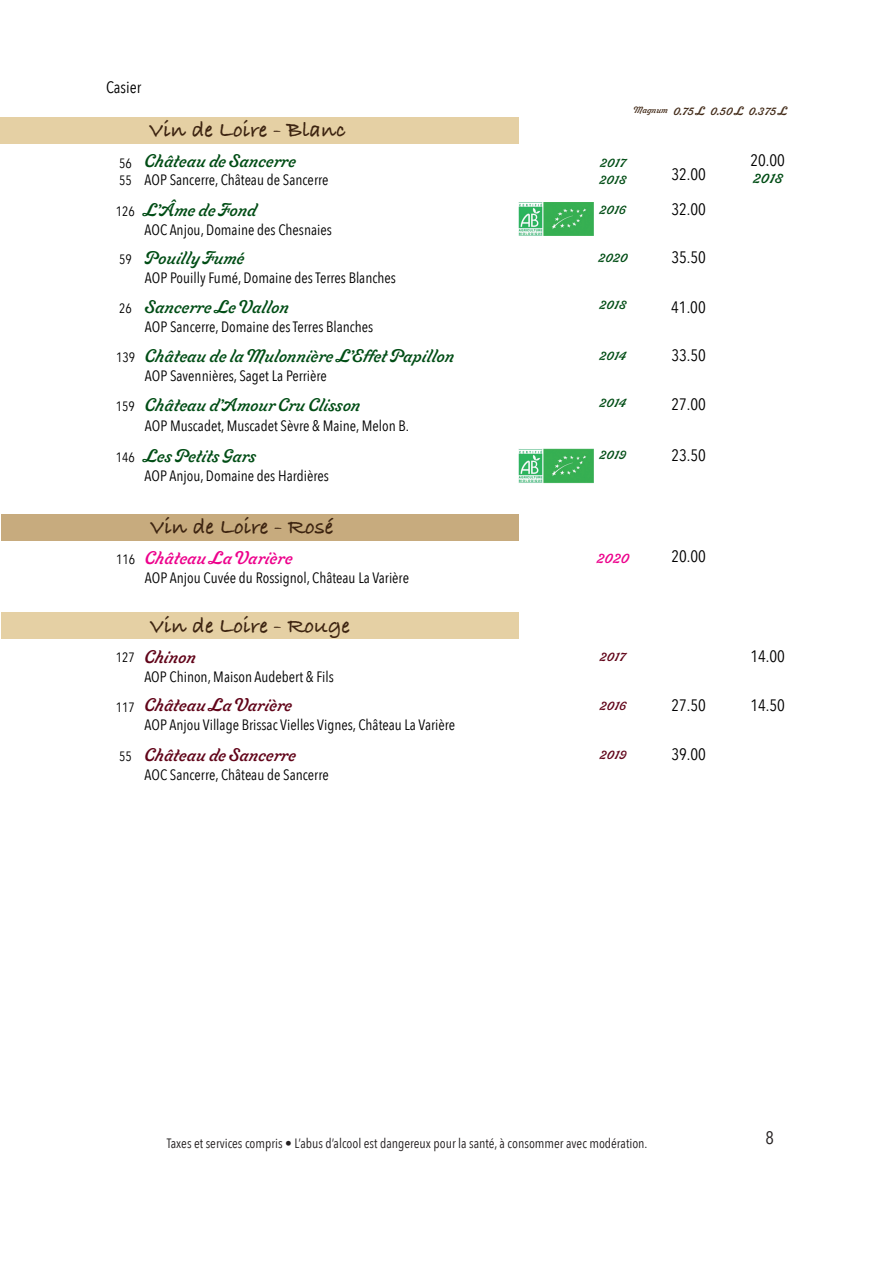
<style>
.page{position:relative;width:893px;height:1263px;background:#fff}
.page>*{position:absolute;margin:0;border:0;box-sizing:border-box;transform-origin:0 0}
.t1{font:700 22.5px "Bradley Hand ITCTT";color:#3c2310}
.t2{font:18px "Livermore Script ATF";letter-spacing:-.005em;color:#004d15}
.t3{font:18px "Livermore Script ATF";color:#610419}
.t4{font:18px "Livermore Script ATF";color:#ed028c}
.t5{font:18px "Avenir Next Condensed";color:#231f20}
.t6{font:16.5px "Avenir Next Condensed";color:#000001}
.t7{font:15px "Avenir Next Condensed";color:#000001}
.t8{font:15px "Livermore Script ATF";color:#ed028c}
.t9{font:15px "Livermore Script ATF";color:#004d15}
.t10{font:13.5px "Avenir Next Condensed";color:#231f20}
.t11{font:13.5px/16.5px "Livermore Script ATF";color:#004d15}
.t12{font:13.5px/16.2px "Avenir Next Condensed";color:#000001}
.t13{font:13.5px "Livermore Script ATF";color:#610419}
.t14{font:12px "Livermore Script ATF Rough No.1";color:#3c2310}
</style>
<div class="page">
<div style="left:1px;top:514px;width:518px;height:26px;background:#c7ab7e"></div>
<div style="left:1px;top:613px;width:517px;height:26px;background:#e5d0a4"></div>
<div style="left:0;top:117px;width:519px;height:26px;background:#e5d0a4"></div>
<img style="left:519px;top:448px;width:75px;height:35px">
<img style="left:519px;top:202px;width:75px;height:33px">
<p class="t6" style="left:106px;top:74px;width:37px">Casier</p>
<h1 class="t1" style="left:149px;top:113px;width:199px">Vin de Loire - Blanc</h1>
<p class="t14" style="left:634px;top:103px;width:155px"><sup>Magnum</sup> 0.75 L 0.50 L 0.375 L</p>
<p class="t12" style="left:119px;top:155px;width:14px">56<br>55</p>
<p class="t2" style="left:145px;top:148px;width:153px">Château de Sancerre</p>
<p class="t7" style="left:145px;top:167px;width:185px">AOP Sancerre, Château de Sancerre</p>
<p class="t6" style="left:671px;top:160px;width:36px">32.00</p>
<p class="t9" style="left:753px;top:167px;width:31px">2018</p>
<p class="t6" style="left:750px;top:146px;width:36px">20.00</p>
<p class="t11" style="left:599px;top:154px;width:28px">2017<br>2018</p>
<p class="t2" style="left:145px;top:197px;width:114px">L’Âme de Fond</p>
<p class="t7" style="left:145px;top:217px;width:189px">AOC Anjou, Domaine des Chesnaies</p>
<p class="t2" style="left:145px;top:245px;width:101px">Pouilly Fumé</p>
<p class="t7" style="left:145px;top:265px;width:252px">AOP Pouilly Fumé, Domaine des Terres Blanches</p>
<p class="t2" style="left:145px;top:294px;width:145px">Sancerre Le Vallon</p>
<p class="t7" style="left:145px;top:314px;width:230px">AOP Sancerre, Domaine des Terres Blanches</p>
<p class="t2" style="left:145px;top:343px;width:311px">Château de la Mulonnière L’Effet Papillon</p>
<p class="t7" style="left:145px;top:363px;width:183px">AOP Savennières, Saget La Perrière</p>
<p class="t2" style="left:145px;top:392px;width:217px">Château d’Amour Cru Clisson</p>
<p class="t7" style="left:145px;top:412px;width:266px">AOP Muscadet, Muscadet Sèvre &amp; Maine, Melon B.</p>
<p class="t12" style="left:116px;top:202px;width:21px">126</p>
<p class="t12" style="left:119px;top:251px;width:14px">59</p>
<p class="t12" style="left:119px;top:299px;width:14px">26</p>
<p class="t12" style="left:116px;top:349px;width:21px">139</p>
<p class="t12" style="left:116px;top:398px;width:21px">159</p>
<p class="t12" style="left:116px;top:448px;width:21px">146</p>
<p class="t2" style="left:145px;top:443px;width:113px">Les Petits Gars</p>
<p class="t7" style="left:145px;top:463px;width:186px">AOP Anjou, Domaine des Hardières</p>
<p class="t11" style="left:599px;top:201px;width:28px">2016</p>
<p class="t6" style="left:671px;top:195px;width:36px">32.00</p>
<p class="t11" style="left:598px;top:249px;width:31px">2020</p>
<p class="t6" style="left:671px;top:243px;width:36px">35.50</p>
<p class="t11" style="left:599px;top:296px;width:28px">2018</p>
<p class="t6" style="left:671px;top:293px;width:36px">41.00</p>
<p class="t11" style="left:599px;top:347px;width:28px">2014</p>
<p class="t6" style="left:671px;top:341px;width:36px">33.50</p>
<p class="t11" style="left:599px;top:394px;width:28px">2014</p>
<p class="t6" style="left:671px;top:390px;width:36px">27.00</p>
<p class="t11" style="left:599px;top:446px;width:28px">2019</p>
<p class="t6" style="left:671px;top:442px;width:36px">23.50</p>
<h1 class="t1" style="left:150px;top:510px;width:185px">Vin de Loire - Rosé</h1>
<p class="t4" style="left:145px;top:545px;width:149px">Château La Varière</p>
<p class="t7" style="left:145px;top:565px;width:266px">AOP Anjou Cuvée du Rossignol, Château La Varière</p>
<p class="t12" style="left:116px;top:550px;width:21px">116</p>
<p class="t8" style="left:596px;top:547px;width:34px">2020</p>
<p class="t6" style="left:671px;top:542px;width:36px">20.00</p>
<h1 class="t1" style="left:149px;top:609px;width:202px">Vin de Loire - Rouge</h1>
<p class="t3" style="left:144px;top:644px;width:53px">Chinon</p>
<p class="t7" style="left:144px;top:664px;width:191px">AOP Chinon, Maison Audebert &amp; Fils</p>
<p class="t3" style="left:145px;top:692px;width:149px">Château La Varière</p>
<p class="t7" style="left:145px;top:712px;width:312px">AOP Anjou Village Brissac Vielles Vignes, Château La Varière</p>
<p class="t3" style="left:145px;top:742px;width:153px">Château de Sancerre</p>
<p class="t7" style="left:145px;top:762px;width:186px">AOC Sancerre, Château de Sancerre</p>
<p class="t13" style="left:599px;top:647px;width:27px">2017</p>
<p class="t6" style="left:750px;top:642px;width:36px">14.00</p>
<p class="t13" style="left:599px;top:695px;width:28px">2016</p>
<p class="t6" style="left:750px;top:691px;width:36px">14.50</p>
<p class="t13" style="left:599px;top:744px;width:28px">2019</p>
<p class="t6" style="left:671px;top:740px;width:36px">39.00</p>
<p class="t12" style="left:116px;top:649px;width:21px">127</p>
<p class="t12" style="left:116px;top:698px;width:21px">117</p>
<p class="t6" style="left:671px;top:691px;width:36px">27.50</p>
<p class="t12" style="left:119px;top:747px;width:14px">55</p>
<p class="t10" style="left:167px;top:1131px;width:482px">Taxes et services compris • L’abus d’alcool est dangereux pour la santé, à consommer avec modération.</p>
<p class="t5" style="left:765px;top:1122px;width:10px">8</p>
</div>
